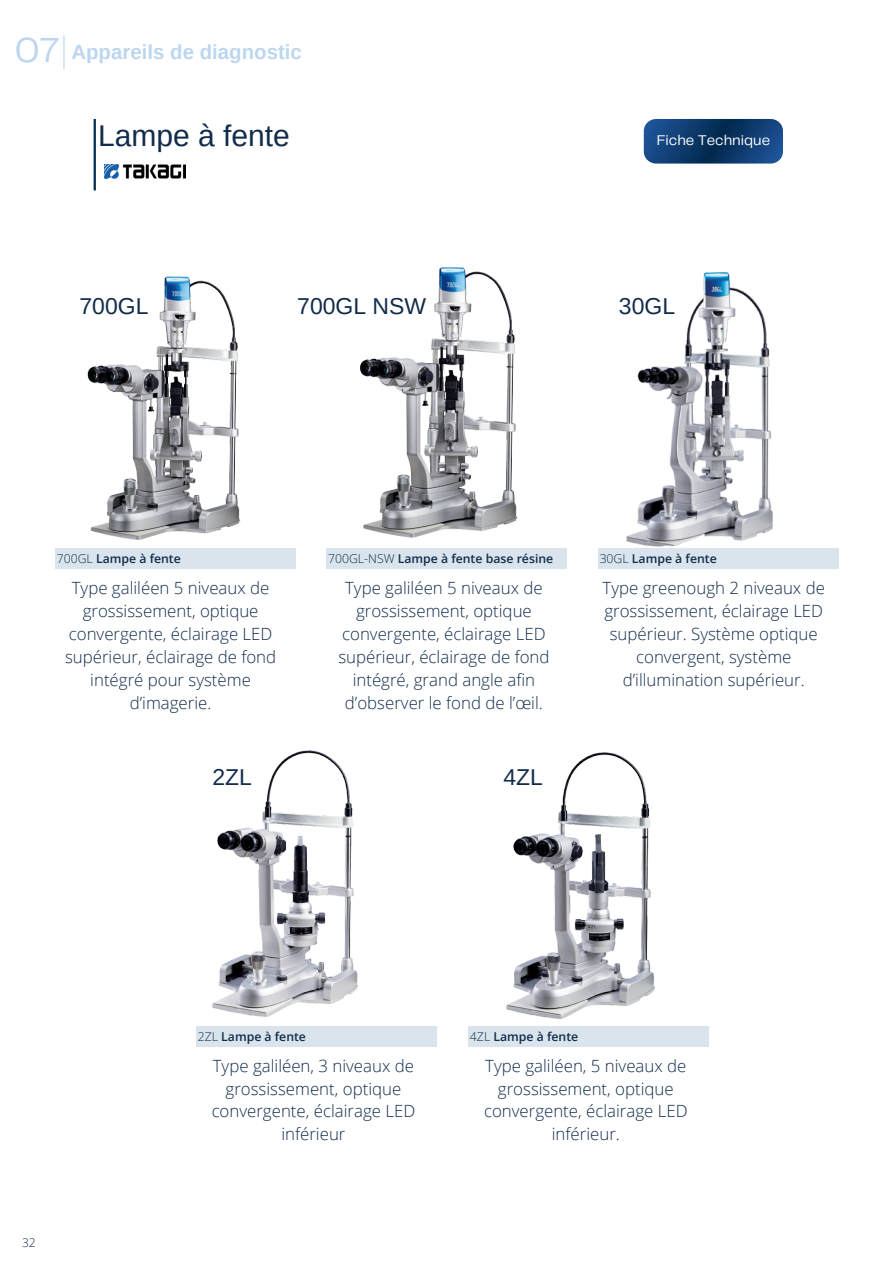
<style>
.page{position:relative;width:894px;height:1264px;background:#fff}
.page>*{position:absolute;margin:0;border:0;box-sizing:border-box;transform-origin:0 0}
.t1{font:30px "Arimo";color:#112c4b}
.t2{font:22.95px "Arimo";color:#112c4b}
.t3{font:700 20.4px "Arimo";color:#bdd6ef}
.t4{font:300 16.8px/23px "Open Sans";color:#112c4b;text-align:center}
.t5{font:14.55px "Telegraf";color:#fff}
.t6{font:600 12.3px "Open Sans";color:#112c4b}
.t7{font:300 12px "Open Sans";color:#112c4b}
.s1{font-family:"Telegraf";font-weight:400;font-size:36px}
.s2{font-weight:300}
</style>
<div class="page">
<img style="left:87px;top:276px;width:154px;height:264px">
<img style="left:359px;top:267px;width:159px;height:271px">
<img style="left:551px;top:272px;width:287px;height:285px">
<img style="left:212px;top:750px;width:145px;height:266px">
<img style="left:507px;top:752px;width:147px;height:266px">
<div style="left:598px;top:549px;width:240px;height:20px;background:#d9e4ec"></div>
<div style="left:196px;top:1026px;width:240px;height:20px;background:#d9e4ec"></div>
<div style="left:468px;top:1026px;width:240px;height:20px;background:#d9e4ec"></div>
<hr style="left:94px;top:119px;width:2px;height:71px;background:#012a4d">
<img style="left:104px;top:164px;width:81px;height:15px">
<img style="left:643px;top:119px;width:139px;height:44px;border-radius:12px">
<hr style="left:63px;top:35px;width:1px;height:34px;background:#b6d5ee">
<div style="left:327px;top:549px;width:239px;height:20px;background:#d9e4ec"></div>
<div style="left:55px;top:549px;width:240px;height:20px;background:#d9e4ec"></div>
<p class="t3" style="left:15px;top:38px;width:288px"><span class="s1">07</span> Appareils de diagnostic</p>
<h1 class="t1" style="left:98px;top:117px;width:193px">Lampe à fente</h1>
<h2 class="t2" style="left:79px;top:291px;width:70px">700GL</h2>
<h2 class="t2" style="left:297px;top:291px;width:130px">700GL NSW</h2>
<p class="t5" style="left:656px;top:130px;width:115px">Fiche Technique</p>
<h2 class="t2" style="left:618px;top:291px;width:58px">30GL</h2>
<p class="t6" style="left:328px;top:550px;width:226px"><span class="s2">700GL-NSW</span> Lampe à fente base résine</p>
<p class="t4" style="left:338px;top:575px;width:213px">Type galiléen 5 niveaux de grossissement, optique convergente, éclairage LED supérieur, éclairage de fond intégré, grand angle afin d’observer le fond de l’œil.</p>
<p class="t4" style="left:602px;top:575px;width:224px">Type greenough 2 niveaux de grossissement, éclairage LED supérieur. Système optique convergent, système d’illumination supérieur.</p>
<p class="t6" style="left:57px;top:550px;width:125px"><span class="s2">700GL</span> Lampe à fente</p>
<p class="t6" style="left:599px;top:550px;width:119px"><span class="s2">30GL</span> Lampe à fente</p>
<p class="t4" style="left:65px;top:575px;width:213px">Type galiléen 5 niveaux de grossissement, optique convergente, éclairage LED supérieur, éclairage de fond intégré pour système d’imagerie.</p>
<h2 class="t2" style="left:212px;top:763px;width:41px">2ZL</h2>
<h2 class="t2" style="left:503px;top:763px;width:41px">4ZL</h2>
<p class="t6" style="left:198px;top:1027px;width:110px"><span class="s2">2ZL</span> Lampe à fente</p>
<p class="t6" style="left:470px;top:1027px;width:110px"><span class="s2">4ZL</span> Lampe à fente</p>
<p class="t7" style="left:22px;top:1234px;width:15px">32</p>
<p class="t4" style="left:211px;top:1053px;width:205px">Type galiléen, 3 niveaux de grossissement, optique convergente, éclairage LED inférieur</p>
<p class="t4" style="left:484px;top:1053px;width:205px">Type galiléen, 5 niveaux de grossissement, optique convergente, éclairage LED inférieur.</p>
</div>
